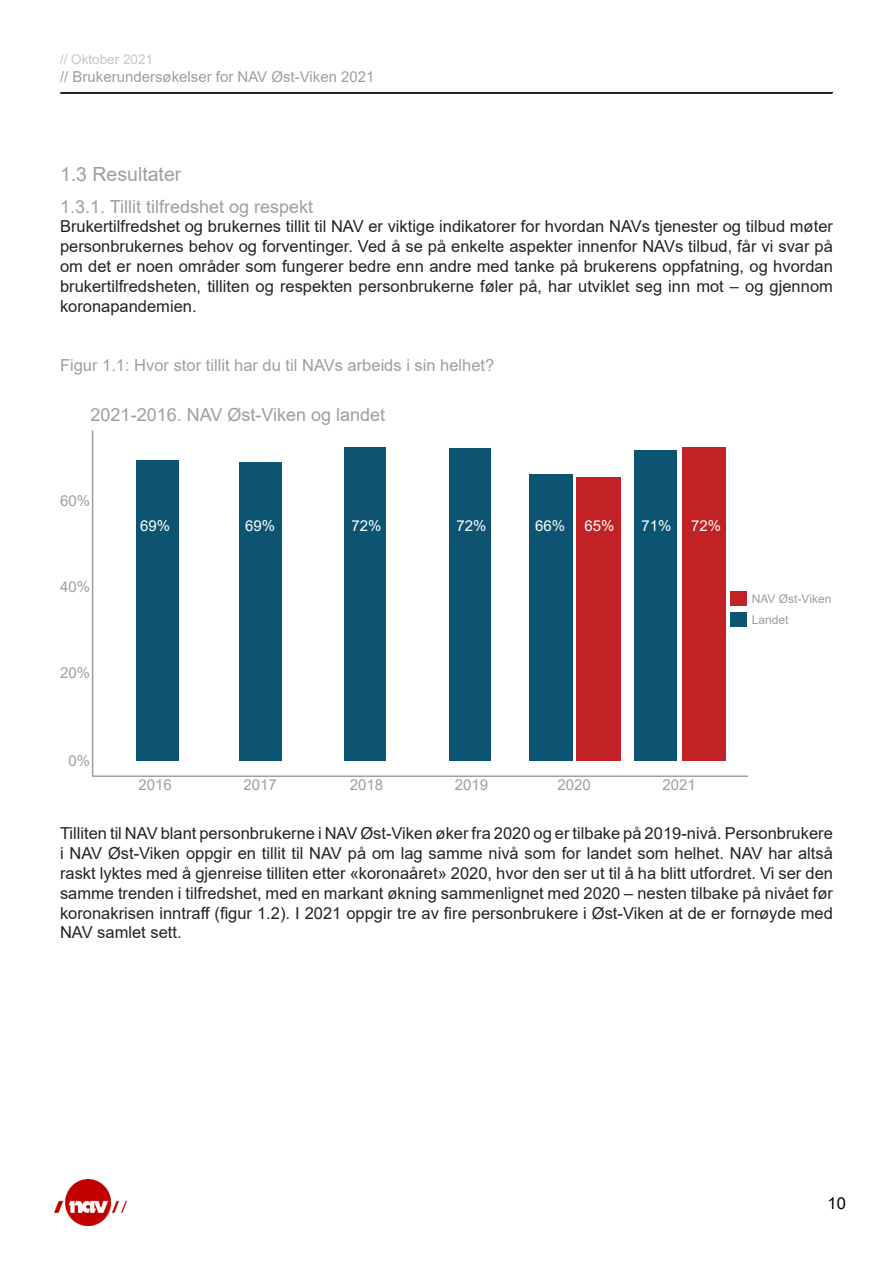
<style>
.page{position:relative;width:893px;height:1263px;background:#fff}
.page>*{position:absolute;margin:0;border:0;box-sizing:border-box;transform-origin:0 0}
.t1{font:19.5px "Arial";color:#a09f9f}
.t2{font:18px "Arial";color:#a09f9f}
.t3{font:16.5px/19.8px "Arial";color:#242424;text-align:justify}
.t4{font:16.5px "Arial";color:#a09f9f}
.t5{font:16.5px "Arial";color:#000}
.t6{font:15px "Arial";color:#a09f9f}
.t7{font:15px "Arial";color:#fff}
.t8{font:13.5px "Arial";color:#c9c8c8}
.t9{font:12px "Arial";color:#a09f9f}
</style>
<div class="page">
<img style="left:54px;top:1179px;width:73px;height:46px">
<hr style="left:60px;top:92px;width:773px;height:2px;background:#242424">
<div style="left:136px;top:460px;width:43px;height:300px;background:#0d5473"></div>
<div style="left:239px;top:462px;width:43px;height:298px;background:#0d5473"></div>
<div style="left:344px;top:447px;width:42px;height:313px;background:#0d5473"></div>
<div style="left:449px;top:448px;width:42px;height:312px;background:#0d5473"></div>
<div style="left:529px;top:474px;width:44px;height:286px;background:#0d5473"></div>
<div style="left:634px;top:450px;width:43px;height:310px;background:#0d5473"></div>
<div style="left:576px;top:476px;width:45px;height:284px;background:#c22126"></div>
<div style="left:683px;top:447px;width:43px;height:313px;background:#c22126"></div>
<div style="left:731px;top:591px;width:16px;height:15px;background:#c22126"></div>
<div style="left:731px;top:612px;width:16px;height:15px;background:#0d5473"></div>
<hr style="left:92px;top:430px;width:1px;height:346px;background:#a19e9e">
<hr style="left:93px;top:775px;width:655px;height:2px;background:#a19e9e">
<p class="t8" style="left:60px;top:50px;width:95px">// Oktober 2021</p>
<p class="t6" style="left:60px;top:66px;width:316px">// Brukerundersøkelser for NAV Øst-Viken 2021</p>
<p class="t1" style="left:60px;top:161px;width:123px">1.3 Resultater</p>
<p class="t2" style="left:60px;top:194px;width:255px">1.3.1. Tillit tilfredshet og respekt</p>
<p class="t3" style="left:60px;top:216px;width:774px">Brukertilfredshet og brukernes tillit til NAV er viktige indikatorer for hvordan NAVs tjenester og tilbud møter personbrukernes behov og forventinger. Ved å se på enkelte aspekter innenfor NAVs tilbud, får vi svar på om det er noen områder som fungerer bedre enn andre med tanke på brukerens oppfatning, og hvordan brukertilfredsheten, tilliten og respekten personbrukerne føler på, har utviklet seg inn mot – og gjennom koronapandemien.</p>
<p class="t4" style="left:60px;top:354px;width:436px">Figur 1.1: Hvor stor tillit har du til NAVs arbeids i sin helhet?</p>
<p class="t2" style="left:91px;top:402px;width:296px">2021-2016. NAV Øst-Viken og landet</p>
<p class="t6" style="left:60px;top:490px;width:32px">60%</p>
<p class="t6" style="left:60px;top:576px;width:32px">40%</p>
<p class="t6" style="left:60px;top:663px;width:32px">20%</p>
<p class="t6" style="left:68px;top:750px;width:23px">0%</p>
<p class="t7" style="left:140px;top:516px;width:32px">69%</p>
<p class="t7" style="left:245px;top:516px;width:32px">69%</p>
<p class="t7" style="left:351px;top:516px;width:32px">72%</p>
<p class="t7" style="left:456px;top:516px;width:32px">72%</p>
<p class="t7" style="left:535px;top:516px;width:32px">66%</p>
<p class="t7" style="left:584px;top:516px;width:32px">65%</p>
<p class="t7" style="left:641px;top:516px;width:32px">71%</p>
<p class="t7" style="left:691px;top:516px;width:32px">72%</p>
<p class="t9" style="left:752px;top:590px;width:81px">NAV Øst-Viken</p>
<p class="t9" style="left:752px;top:611px;width:38px">Landet</p>
<p class="t6" style="left:139px;top:774px;width:35px">2016</p>
<p class="t6" style="left:244px;top:774px;width:35px">2017</p>
<p class="t6" style="left:350px;top:774px;width:35px">2018</p>
<p class="t6" style="left:455px;top:774px;width:35px">2019</p>
<p class="t6" style="left:558px;top:774px;width:35px">2020</p>
<p class="t6" style="left:663px;top:774px;width:35px">2021</p>
<p class="t3" style="left:60px;top:824px;width:774px">Tilliten til NAV blant personbrukerne i NAV Øst-Viken øker fra 2020 og er tilbake på 2019-nivå. Personbrukere i NAV Øst-Viken oppgir en tillit til NAV på om lag samme nivå som for landet som helhet. NAV har altså raskt lyktes med å gjenreise tilliten etter «koronaåret» 2020, hvor den ser ut til å ha blitt utfordret. Vi ser den samme trenden i tilfredshet, med en markant økning sammenlignet med 2020 – nesten tilbake på nivået før koronakrisen inntraff (figur 1.2). I 2021 oppgir tre av fire personbrukere i Øst-Viken at de er fornøyde med NAV samlet sett.</p>
<p class="t5" style="left:828px;top:1191px;width:20px">10</p>
</div>
